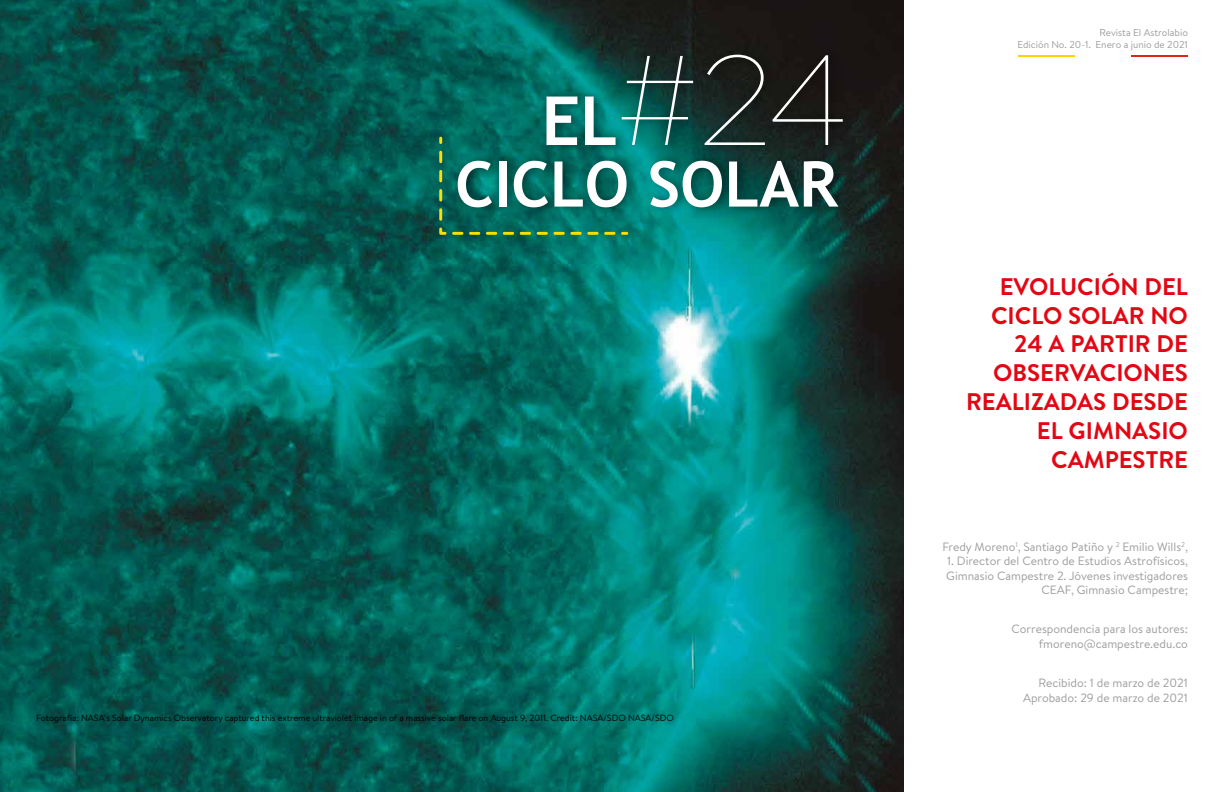
<style>
.page{position:relative;width:1224px;height:792px;background:#fff}
.page>*{position:absolute;margin:0;border:0;box-sizing:border-box;transform-origin:0 0}
.t1{font:100 127.2px "Gotham";color:#fff}
.t2{font:700 67.7px "Trebuchet MS";color:#fff}
.t3{font:700 63px "Trebuchet MS";color:#fff}
.t4{font:700 24px/28.8px "Brandon Text";color:#e30613;text-align:right}
.t5{font:12px/14.4px "Brandon Text";color:#9d9d9c;text-align:right}
.t6{font:10px/12px "Brandon Text";color:#9d9d9c;text-align:right}
.t7{font:9px "Brandon Text";color:#000}
</style>
<div class="page">
<hr style="left:1018px;top:55px;width:57px;height:2px;background:#ffd100">
<hr style="left:1131px;top:55px;width:57px;height:2px;background:#e42313">
<img style="left:0;top:1px;width:904px;height:791px">
<img style="left:533px;top:74px;width:74px;height:66px">
<img style="left:447px;top:140px;width:408px;height:96px">
<img style="left:607px;top:24px;width:257px;height:155px">
<svg style="left:622px;top:232px;width:5px;height:3px"></svg>
<svg style="left:438px;top:226px;width:176px;height:10px;background:#32824f"></svg>
<svg style="left:439px;top:138px;width:3px;height:81px"></svg>
<h1 class="t1" style="left:616px;top:32px;width:233px">#24</h1>
<h2 class="t2" style="left:542px;top:79px;width:77px">EL</h2>
<h3 class="t3" style="left:455px;top:145px;width:384px">CICLO SOLAR</h3>
<p class="t7" style="left:36px;top:712px;width:639px">Fotografía: NASA’s Solar Dynamics Observatory captured this extreme ultraviolet image in of a massive solar flare on August 9, 2011. Credit: NASA/SDO NASA/SDO</p>
<p class="t6" style="left:1017px;top:26px;width:172px">Revista El Astrolabio<br>Edición No. 20-1. Enero a junio de 2021</p>
<h3 class="t4" style="left:966px;top:272px;width:224px">EVOLUCIÓN DEL<br>CICLO SOLAR NO<br>24 A PARTIR DE<br>OBSERVACIONES<br>REALIZADAS DESDE<br>EL GIMNASIO<br>CAMPESTRE</h3>
<p class="t5" style="left:942px;top:539px;width:247px">Fredy Moreno<sup>1</sup>, Santiago Patiño y <sup>2</sup> Emilio Wills<sup>2</sup>,</p>
<p class="t5" style="left:946px;top:553px;width:243px">1. Director del Centro de Estudios Astrofísicos,<br>Gimnasio Campestre 2. Jóvenes investigadores<br>CEAF, Gimnasio Campestre;</p>
<p class="t5" style="left:1012px;top:622px;width:178px">Correspondencia para los autores: fmoreno@campestre.edu.co</p>
<p class="t5" style="left:1023px;top:675px;width:166px">Recibido: 1 de marzo de 2021<br>Aprobado: 29 de marzo de 2021</p>
</div>
